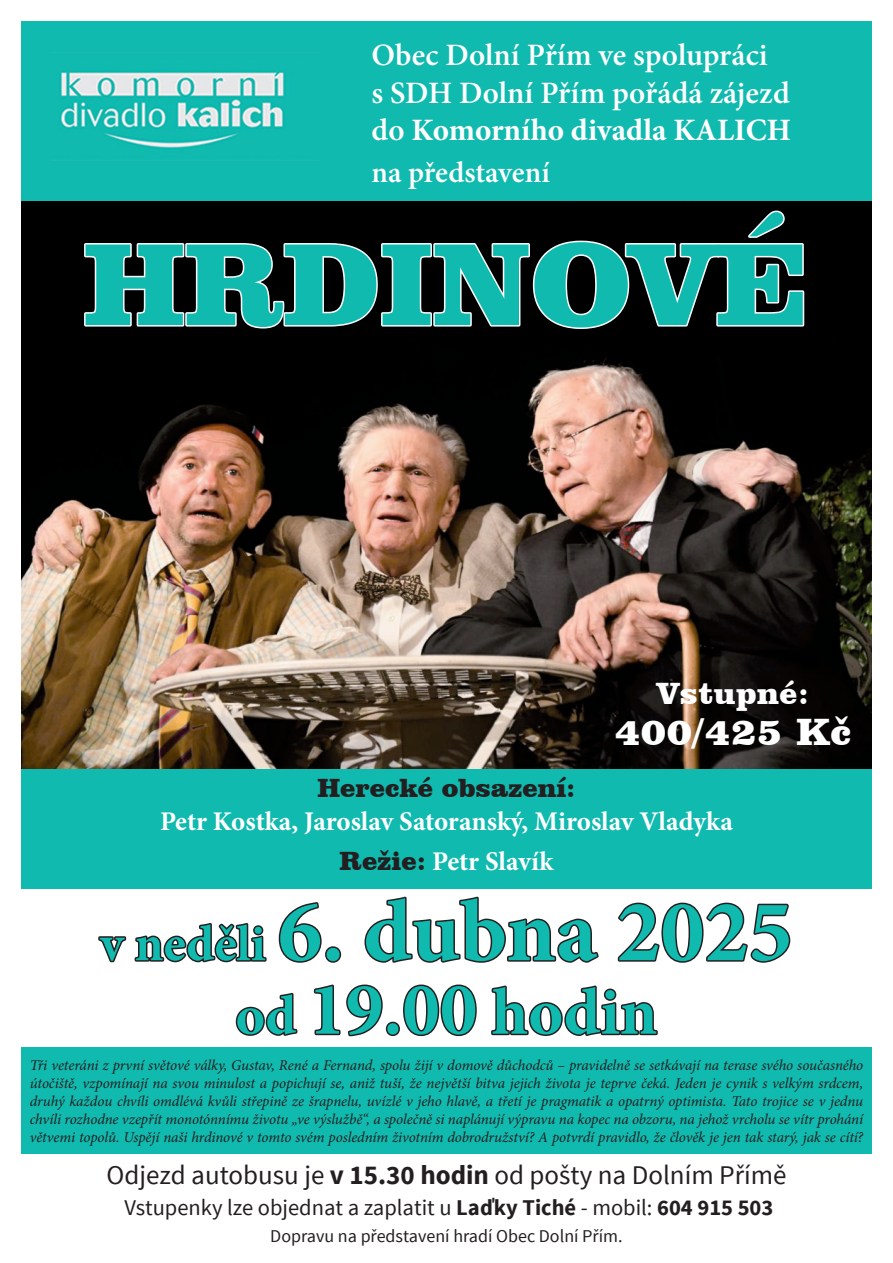
<style>
.page{position:relative;width:893px;height:1263px;background:#fff}
.page>*{position:absolute;margin:0;border:0;box-sizing:border-box;transform-origin:0 0}
.t1{font:900 120px "Clarendon BT";color:#10baaf}
.t2{font:700 88.2px "Minion Pro";color:#10baaf}
.t3{font:700 75px "Minion Pro";color:#10baaf}
.t4{font:900 39px "Clarendon BT";letter-spacing:.02em;color:#fff}
.t5{font:900 31.5px "Clarendon BT";letter-spacing:.02em;color:#fff}
.t6{font:600 31.2px/37.3px "Minion Pro";color:#fff}
.t7{font:600 29.7px "Minion Pro";letter-spacing:-.005em;color:#fff}
.t8{font:700 27px "Minion Pro";color:#fff}
.t9{font:27px "Source Sans Pro";color:#231f20}
.t10{font:900 27px "Clarendon BT";color:#231f20}
.t11{font:22.5px "Source Sans Pro";color:#231f20}
.t12{font:18px "Source Sans Pro";color:#231f20}
.t13{font:italic 15px/18px "Minion Pro";letter-spacing:-.005em;color:#231f20;text-align:justify}
.s1{font-weight:700}
.s2{font-family:"Clarendon BT";font-weight:900;color:#231f20}
.s3{font-size:50.85px}
.s4{font-size:55.95px}
.s5{font-size:66.3px}
</style>
<div class="page">
<div style="left:21px;top:21px;width:851px;height:1221px;background:#10baaf"></div>
<div style="left:21px;top:889px;width:851px;height:157px;background:#fff"></div>
<img style="left:51px;top:52px;width:267px;height:97px">
<img style="left:21px;top:202px;width:851px;height:567px">
<div style="left:21px;top:1154px;width:851px;height:109px;background:#fff"></div>
<svg style="left:83px;top:208px;width:723px;height:122px;background:#222223"></svg>
<svg style="left:98px;top:923px;width:169px;height:40px"></svg>
<svg style="left:278px;top:902px;width:44px;height:61px"></svg>
<div style="left:325px;top:946px;width:16px;height:17px;border:3px solid #231f20;border-radius:50%"></div>
<svg style="left:364px;top:896px;width:235px;height:67px"></svg>
<svg style="left:617px;top:902px;width:174px;height:61px"></svg>
<svg style="left:235px;top:992px;width:63px;height:44px"></svg>
<svg style="left:313px;top:984px;width:70px;height:53px"></svg>
<div style="left:386px;top:1022px;width:14px;height:14px;border:3px solid #231f20;border-radius:50%"></div>
<svg style="left:403px;top:984px;width:74px;height:53px"></svg>
<svg style="left:491px;top:985px;width:167px;height:51px"></svg>
<p class="t6" style="left:371px;top:36px;width:421px">Obec Dolní Přím ve spolupráci<br>s SDH Dolní Přím pořádá zájezd do <span class="s1">Komorního divadla KALICH</span></p>
<p class="t7" style="left:371px;top:152px;width:180px">na představení</p>
<p class="t1" style="left:84px;top:209px;width:727px">HRDINOVÉ</p>
<p class="t5" style="left:657px;top:674px;width:154px">Vstupné:</p>
<p class="t4" style="left:615px;top:707px;width:238px">400/425 Kč</p>
<p class="t10" style="left:317px;top:771px;width:260px">Herecké obsazení:</p>
<p class="t8" style="left:160px;top:802px;width:574px">Petr Kostka, Jaroslav Satoranský, Miroslav Vladyka</p>
<p class="t8" style="left:340px;top:842px;width:215px"><span class="s2">Režie:</span> Petr Slavík</p>
<p class="t2" style="left:100px;top:870px;width:694px"><span class="s3">v neděli</span> 6. dubna 2025</p>
<p class="t3" style="left:236px;top:957px;width:423px"><span class="s4">od</span> 19.00 <span class="s5">hodin</span></p>
<p class="t13" style="left:30px;top:1056px;width:835px">Tři veteráni z první světové války, Gustav, René a Fernand, spolu žijí v domově důchodců – pravidelně se setkávají na terase svého současného útočiště, vzpomínají na svou minulost a popichují se, aniž tuší, že největší bitva jejich života je teprve čeká. Jeden je cynik s velkým srdcem, druhý každou chvíli omdlévá kvůli střepině ze šrapnelu, uvízlé v jeho hlavě, a třetí je pragmatik a opatrný optimista. Tato trojice se v jednu chvíli rozhodne vzepřít monotónnímu životu „ve výslužbě“, a společně si naplánují výpravu na kopec na obzoru, na jehož vrcholu se vítr prohání větvemi topolů. Uspějí naši hrdinové v tomto svém posledním životním dobrodružství? A potvrdí pravidlo, že člověk je jen tak starý, jak se cítí?</p>
<p class="t9" style="left:106px;top:1158px;width:682px">Odjezd autobusu je <span class="s1">v 15.30 hodin</span> od pošty na Dolním Přímě</p>
<p class="t12" style="left:270px;top:1225px;width:354px">Dopravu na představení hradí Obec Dolní Přím.</p>
<p class="t11" style="left:124px;top:1193px;width:650px">Vstupenky lze objednat a zaplatit u <span class="s1">Laďky Tiché</span> - mobil: <span class="s1">604 915 503</span></p>
</div>
